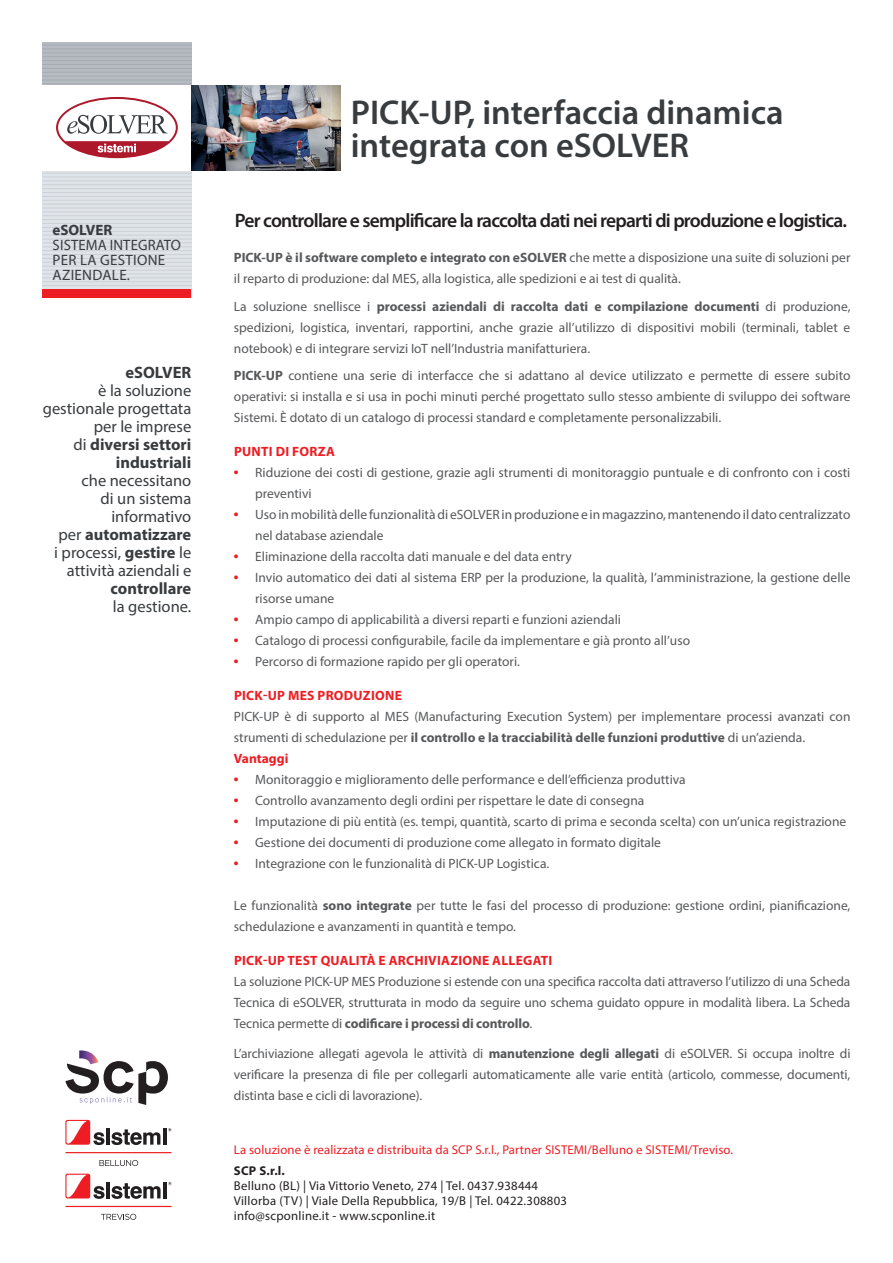
<style>
.page{position:relative;width:893px;height:1263px;background:#fff}
.page>*{position:absolute;margin:0;border:0;box-sizing:border-box;transform-origin:0 0}
.t1{font:600 34.5px/33px "Myriad Pro";color:#393c3f}
.t2{font:600 19.5px "Myriad Pro";letter-spacing:-.04em;color:#231f20}
.t3{font:16.5px/18px "Myriad Pro";color:#393c3f;text-align:right}
.t4{font:700 16.5px "Myriad Pro";color:#393c3f}
.t5{font:15px/15px "Myriad Pro";letter-spacing:.02em;color:#393c3f}
.t6{font:700 15px "Myriad Pro";color:#393c3f}
.t7{font:13.5px/21px "Myriad Pro";color:#57585a}
.t8{font:700 13.5px "Myriad Pro";letter-spacing:.02em;color:#ee1d23}
.t9{font:700 13.5px "Myriad Pro";color:#ee1d23}
.t10{font:12.75px/15px "Myriad Pro";letter-spacing:.02em;color:#231f20}
.t11{font:12.75px "Myriad Pro";letter-spacing:.01em;color:#ee1d23}
.t12{font:700 12.75px "Myriad Pro";color:#231f20}
.s1{font-weight:700}
.s2{font-family:"Arial";font-weight:700;color:#ee1d23}
</style>
<div class="page">
<svg style="left:43px;top:43px;width:148px;height:246px;background:#d2d7dc"></svg>
<hr style="left:43px;top:45px;width:148px;height:1px;background:#231f20">
<hr style="left:43px;top:49px;width:148px;height:1px;background:#231f20">
<hr style="left:43px;top:52px;width:148px;height:1px;background:#231f20">
<hr style="left:43px;top:56px;width:148px;height:1px;background:#231f20">
<hr style="left:43px;top:60px;width:148px;height:1px;background:#231f20">
<hr style="left:43px;top:64px;width:148px;height:1px;background:#231f20">
<hr style="left:43px;top:68px;width:148px;height:1px;background:#231f20">
<hr style="left:43px;top:72px;width:148px;height:1px;background:#231f20">
<hr style="left:43px;top:76px;width:148px;height:1px;background:#231f20">
<hr style="left:43px;top:80px;width:148px;height:1px;background:#231f20">
<hr style="left:43px;top:83px;width:148px;height:1px;background:#231f20">
<hr style="left:43px;top:173px;width:148px;height:1px;background:#231f20">
<hr style="left:43px;top:177px;width:148px;height:1px;background:#231f20">
<hr style="left:43px;top:180px;width:148px;height:1px;background:#231f20">
<hr style="left:43px;top:184px;width:148px;height:1px;background:#231f20">
<hr style="left:43px;top:188px;width:148px;height:1px;background:#231f20">
<hr style="left:43px;top:196px;width:148px;height:1px;background:#231f20">
<hr style="left:43px;top:215px;width:148px;height:1px;background:#231f20">
<hr style="left:43px;top:200px;width:148px;height:1px;background:#231f20">
<hr style="left:43px;top:192px;width:148px;height:1px;background:#231f20">
<hr style="left:43px;top:208px;width:148px;height:1px;background:#231f20">
<hr style="left:43px;top:223px;width:148px;height:1px;background:#231f20">
<hr style="left:43px;top:219px;width:148px;height:1px;background:#231f20">
<hr style="left:43px;top:211px;width:148px;height:1px;background:#231f20">
<hr style="left:43px;top:204px;width:148px;height:1px;background:#231f20">
<hr style="left:43px;top:227px;width:148px;height:1px;background:#231f20">
<hr style="left:43px;top:235px;width:148px;height:1px;background:#231f20">
<hr style="left:43px;top:231px;width:148px;height:1px;background:#231f20">
<hr style="left:43px;top:239px;width:148px;height:1px;background:#231f20">
<hr style="left:43px;top:243px;width:148px;height:1px;background:#231f20">
<hr style="left:43px;top:250px;width:148px;height:1px;background:#231f20">
<hr style="left:43px;top:277px;width:148px;height:1px;background:#231f20">
<hr style="left:43px;top:246px;width:148px;height:1px;background:#231f20">
<hr style="left:43px;top:254px;width:148px;height:1px;background:#231f20">
<hr style="left:43px;top:281px;width:148px;height:1px;background:#231f20">
<hr style="left:43px;top:262px;width:148px;height:1px;background:#231f20">
<hr style="left:43px;top:270px;width:148px;height:1px;background:#231f20">
<hr style="left:43px;top:274px;width:148px;height:1px;background:#231f20">
<hr style="left:43px;top:258px;width:148px;height:1px;background:#231f20">
<hr style="left:43px;top:285px;width:148px;height:1px;background:#231f20">
<hr style="left:43px;top:266px;width:148px;height:1px;background:#231f20">
<div style="left:21px;top:85px;width:192px;height:85px;background:#fff"></div>
<div style="left:43px;top:289px;width:148px;height:9px;background:#ee1d23"></div>
<svg style="left:65px;top:1050px;width:103px;height:55px"></svg>
<div style="left:65px;top:1120px;width:25px;height:25px;background:#ee1d23;border-radius:2px"></div>
<svg style="left:93px;top:1128px;width:78px;height:17px"></svg>
<svg style="left:66px;top:1121px;width:21px;height:22px"></svg>
<hr style="left:65px;top:1152px;width:107px;height:1px;background:#ee1d23">
<svg style="left:99px;top:1160px;width:39px;height:6px"></svg>
<div style="left:65px;top:1174px;width:25px;height:24px;background:#ee1d23;border-radius:2px"></div>
<svg style="left:93px;top:1182px;width:79px;height:17px"></svg>
<svg style="left:66px;top:1175px;width:21px;height:22px"></svg>
<hr style="left:65px;top:1206px;width:107px;height:1px;background:#ee1d23">
<svg style="left:101px;top:1214px;width:35px;height:6px"></svg>
<img style="left:191px;top:85px;width:149px;height:85px">
<svg style="left:56px;top:97px;width:122px;height:61px"></svg>
<p class="t6" style="left:52px;top:220px;width:61px">eSOLVER</p>
<p class="t5" style="left:53px;top:237px;width:130px">SISTEMA INTEGRATO<br>PER LA GESTIONE<br>AZIENDALE.</p>
<p class="t4" style="left:125px;top:362px;width:67px">eSOLVER</p>
<p class="t3" style="left:43px;top:381px;width:150px">è la soluzione gestionale progettata per le imprese<br>di <span class="s1">diversi settori industriali<br></span>che necessitano<br>di un sistema informativo<br>per <span class="s1">automatizzare<br></span>i processi, <span class="s1">gestire</span> le attività aziendali e <span class="s1">controllare<br></span>la gestione.</p>
<h1 class="t1" style="left:351px;top:95px;width:434px">PICK-UP, interfaccia dinamica integrata con eSOLVER</h1>
<p class="t2" style="left:235px;top:208px;width:614px">Per controllare e semplificare la raccolta dati nei reparti di produzione e logistica.</p>
<p class="t7" style="left:234px;top:247px;width:618px"><span class="s1">PICK-UP è il software completo e integrato con eSOLVER</span> che mette a disposizione una suite di soluzioni per il reparto di produzione: dal MES, alla logistica, alle spedizioni e ai test di qualità.</p>
<p class="t7" style="left:234px;top:296px;width:618px;text-align:justify">La soluzione snellisce i <span class="s1">processi aziendali di raccolta dati e compilazione documenti</span> di produzione, spedizioni, logistica, inventari, rapportini, anche grazie all’utilizzo di dispositivi mobili (terminali, tablet e notebook) e di integrare servizi IoT nell’Industria manifatturiera.</p>
<p class="t7" style="left:234px;top:365px;width:618px;text-align:justify"><span class="s1">PICK-UP</span> contiene una serie di interfacce che si adattano al device utilizzato e permette di essere subito operativi: si installa e si usa in pochi minuti perché progettato sullo stesso ambiente di sviluppo dei software Sistemi. È dotato di un catalogo di processi standard e completamente personalizzabili.</p>
<p class="t8" style="left:234px;top:443px;width:102px">PUNTI DI FORZA</p>
<p class="t7" style="left:255px;top:462px;width:597px;text-indent:-21px"><span class="s2">•</span> Riduzione dei costi di gestione, grazie agli strumenti di monitoraggio puntuale e di confronto con i costi preventivi</p>
<p class="t7" style="left:255px;top:504px;width:597px;text-indent:-21px"><span class="s2">•</span> Uso in mobilità delle funzionalità di eSOLVER in produzione e in magazzino, mantenendo il dato centralizzato nel database aziendale</p>
<p class="t7" style="left:234px;top:546px;width:339px"><span class="s2">•</span> Eliminazione della raccolta dati manuale e del data entry</p>
<p class="t7" style="left:255px;top:567px;width:597px;text-indent:-21px"><span class="s2">•</span> Invio automatico dei dati al sistema ERP per la produzione, la qualità, l’amministrazione, la gestione delle risorse umane</p>
<p class="t7" style="left:234px;top:609px;width:389px"><span class="s2">•</span> Ampio campo di applicabilità a diversi reparti e funzioni aziendali</p>
<p class="t7" style="left:234px;top:630px;width:458px"><span class="s2">•</span> Catalogo di processi configurabile, facile da implementare e già pronto all’uso</p>
<p class="t7" style="left:234px;top:651px;width:288px"><span class="s2">•</span> Percorso di formazione rapido per gli operatori.</p>
<p class="t8" style="left:234px;top:686px;width:169px">PICK-UP MES PRODUZIONE</p>
<p class="t7" style="left:234px;top:705px;width:618px">PICK-UP è di supporto al MES (Manufacturing Execution System) per implementare processi avanzati con strumenti di schedulazione per <span class="s1">il controllo e la tracciabilità delle funzioni produttive</span> di un’azienda.</p>
<p class="t9" style="left:234px;top:749px;width:56px">Vantaggi</p>
<p class="t7" style="left:234px;top:768px;width:453px"><span class="s2">•</span> Monitoraggio e miglioramento delle performance e dell’efficienza produttiva</p>
<p class="t7" style="left:234px;top:789px;width:412px"><span class="s2">•</span> Controllo avanzamento degli ordini per rispettare le date di consegna</p>
<p class="t7" style="left:234px;top:810px;width:614px"><span class="s2">•</span> Imputazione di più entità (es. tempi, quantità, scarto di prima e seconda scelta) con un’unica registrazione</p>
<p class="t7" style="left:234px;top:831px;width:429px"><span class="s2">•</span> Gestione dei documenti di produzione come allegato in formato digitale</p>
<p class="t7" style="left:234px;top:852px;width:317px"><span class="s2">•</span> Integrazione con le funzionalità di PICK-UP Logistica.</p>
<p class="t7" style="left:234px;top:894px;width:618px">Le funzionalità <span class="s1">sono integrate</span> per tutte le fasi del processo di produzione: gestione ordini, pianificazione, schedulazione e avanzamenti in quantità e tempo.</p>
<p class="t8" style="left:234px;top:952px;width:320px">PICK-UP TEST QUALITÀ E ARCHIVIAZIONE ALLEGATI</p>
<p class="t7" style="left:234px;top:971px;width:618px;text-align:justify">La soluzione PICK-UP MES Produzione si estende con una specifica raccolta dati attraverso l’utilizzo di una Scheda Tecnica di eSOLVER, strutturata in modo da seguire uno schema guidato oppure in modalità libera. La Scheda Tecnica permette di <span class="s1">codificare i processi di controllo</span>.</p>
<p class="t7" style="left:234px;top:1042px;width:618px;text-align:justify">L’archiviazione allegati agevola le attività di <span class="s1">manutenzione degli allegati</span> di eSOLVER. Si occupa inoltre di verificare la presenza di file per collegarli automaticamente alle varie entità (articolo, commesse, documenti, distinta base e cicli di lavorazione).</p>
<p class="t11" style="left:234px;top:1141px;width:501px">La soluzione è realizzata e distribuita da SCP S.r.l., Partner SISTEMI/Belluno e SISTEMI/Treviso.</p>
<p class="t12" style="left:234px;top:1163px;width:52px">SCP S.r.l.</p>
<p class="t10" style="left:234px;top:1178px;width:335px">Belluno (BL) | Via Vittorio Veneto, 274 | Tel. 0437.938444<br>Villorba (TV) | Viale Della Repubblica, 19/B | Tel. 0422.308803 info@scponline.it - www.scponline.it</p>
</div>
